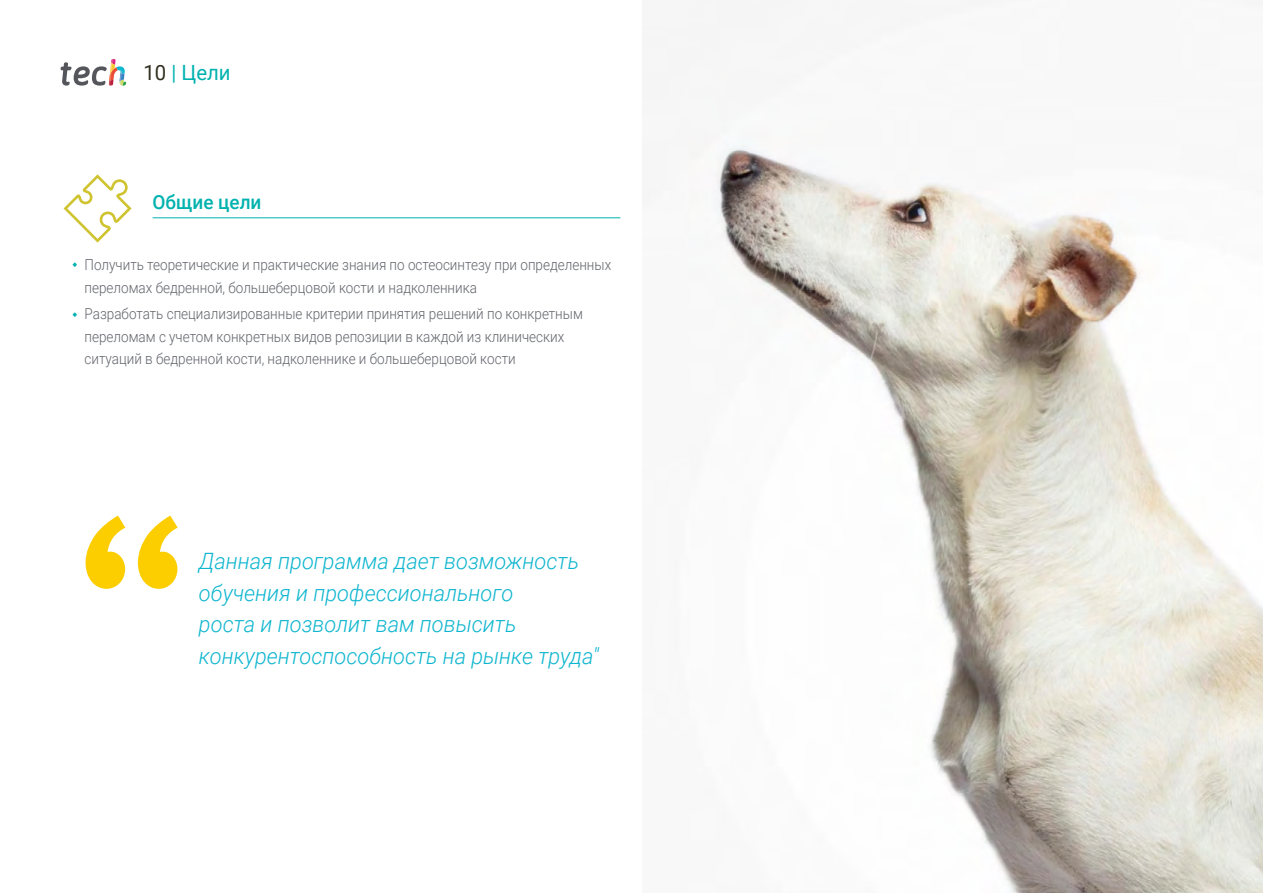
<style>
.page{position:relative;width:1263px;height:893px;background:#fff}
.page>*{position:absolute;margin:0;border:0;box-sizing:border-box;transform-origin:0 0}
.t1{font:italic 300 22.5px/31.5px "Roboto";color:#0fb6cf}
.t2{font:21px "Roboto";color:#00b2af}
.t3{font:500 19.5px "Roboto";color:#00b2af}
.t4{font:300 15px/22.5px "Roboto";color:#61646a;scale:.9 1}
.s1{color:#312e20}
</style>
<div class="page">
<hr style="left:153px;top:217px;width:467px;height:1px;background:#00b2af">
<svg style="left:64px;top:174px;width:68px;height:69px"></svg>
<img style="left:689px;top:127px;width:574px;height:766px">
<svg style="left:86px;top:516px;width:92px;height:73px"></svg>
<svg style="left:61px;top:59px;width:65px;height:27px"></svg>
<h2 class="t2" style="left:144px;top:57px;width:89px"><span class="s1">10</span> | Цели</h2>
<h3 class="t3" style="left:153px;top:189px;width:110px">Общие цели</h3>
<p class="t4" style="left:85px;top:253px;width:587px">Получить теоретические и практические знания по остеосинтезу при определенных переломах бедренной, большеберцовой кости и надколенника</p>
<p class="t4" style="left:85px;top:302px;width:555px">Разработать специализированные критерии принятия решений по конкретным переломам с учетом конкретных видов репозиции в каждой из клинических ситуаций в бедренной кости, надколеннике и большеберцовой кости</p>
<h1 class="t1" style="left:199px;top:544px;width:401px">Данная программа дает возможность обучения и профессионального<br>роста и позволит вам повысить конкурентоспособность на рынке труда"</h1>
</div>
